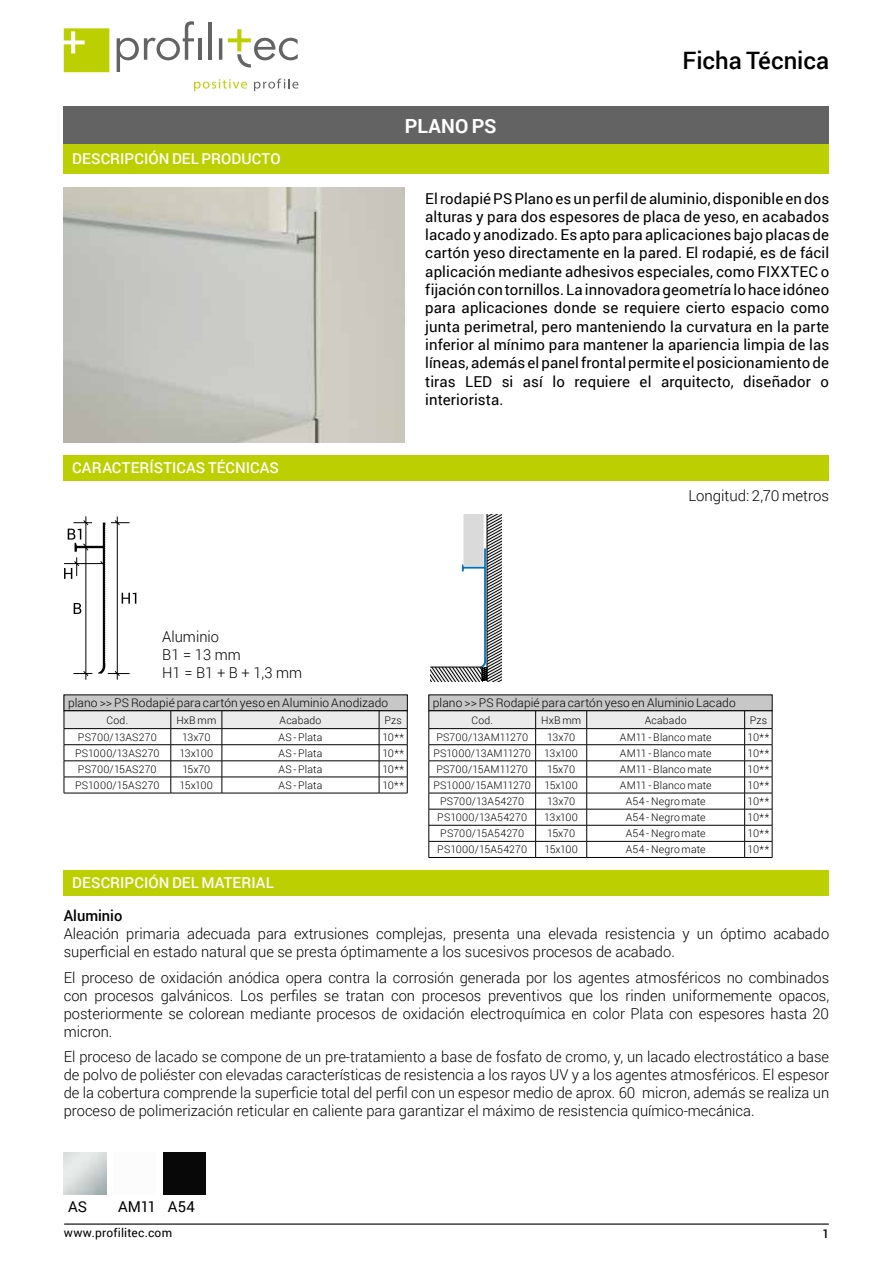
<style>
.page{position:relative;width:893px;height:1263px;background:#fff}
.page>*{position:absolute;margin:0;border:0;box-sizing:border-box;transform-origin:0 0}
.t1{font:500 24px "Roboto";color:#000}
.t2{font:700 19.5px "Roboto";color:#fff}
.t3{font:300 15px/18px "Roboto";color:#000}
.t4{font:15px/18.3px "Roboto";letter-spacing:.005em;color:#000;text-align:justify}
.t5{font:500 15px "Roboto";letter-spacing:.005em;color:#fff}
.t6{font:500 15px "Roboto";color:#000}
.t7{font:300 12px "Roboto";letter-spacing:.01em;color:#000}
.t8{font:12px "Roboto";letter-spacing:.02em;color:#000}
.t9{font:500 12px "Roboto";color:#000}
.t10{font:300 10.5px "Roboto";letter-spacing:.01em;color:#000}
</style>
<div class="page">
<hr style="left:208px;top:22px;width:4px;height:38px;background:#646363">
<hr style="left:198px;top:38px;width:4px;height:22px;background:#646363">
<hr style="left:219px;top:38px;width:3px;height:22px;background:#646363">
<svg style="left:117px;top:21px;width:77px;height:51px"></svg>
<svg style="left:64px;top:28px;width:45px;height:44px;background:#c1d316"></svg>
<svg style="left:228px;top:29px;width:70px;height:39px"></svg>
<svg style="left:194px;top:79px;width:53px;height:12px"></svg>
<svg style="left:254px;top:79px;width:44px;height:12px"></svg>
<hr style="left:65px;top:1223px;width:763px;height:1px;background:#000">
<div style="left:64px;top:106px;width:765px;height:39px;background:#646363"></div>
<img style="left:64px;top:188px;width:340px;height:255px">
<hr style="left:117px;top:516px;width:1px;height:164px;background:#000">
<hr style="left:86px;top:516px;width:1px;height:30px;background:#000">
<hr style="left:86px;top:548px;width:1px;height:132px;background:#000">
<svg style="left:64px;top:520px;width:72px;height:156px"></svg>
<svg style="left:430px;top:515px;width:72px;height:166px"></svg>
<div style="left:163px;top:1152px;width:43px;height:43px;background:#080808"></div>
<div style="left:64px;top:145px;width:765px;height:29px;background:#bccf00"></div>
<div style="left:64px;top:455px;width:765px;height:26px;background:#bccf00"></div>
<div style="left:64px;top:695px;width:343px;height:16px;background:#c7c7c7"></div>
<svg style="left:64px;top:710px;width:344px;height:84px"></svg>
<div style="left:429px;top:695px;width:343px;height:16px;background:#c7c7c7"></div>
<svg style="left:429px;top:710px;width:344px;height:148px"></svg>
<div style="left:64px;top:870px;width:765px;height:26px;background:#bccf00"></div>
<p class="t5" style="left:72px;top:148px;width:210px">DESCRIPCIÓN DEL PRODUCTO</p>
<p class="t5" style="left:72px;top:457px;width:208px">CARACTERÍSTICAS TÉCNICAS</p>
<h2 class="t2" style="left:405px;top:112px;width:93px">PLANO PS</h2>
<h1 class="t1" style="left:682px;top:44px;width:148px">Ficha Técnica</h1>
<p class="t4" style="left:425px;top:188px;width:405px">El rodapié PS Plano es un perfil de aluminio, disponible en dos alturas y para dos espesores de placa de yeso, en acabados lacado y anodizado. Es apto para aplicaciones bajo placas de cartón yeso directamente en la pared. El rodapié, es de fácil aplicación mediante adhesivos especiales, como FIXXTEC o fijación con tornillos. La innovadora geometría lo hace idóneo para aplicaciones donde se requiere cierto espacio como junta perimetral, pero manteniendo la curvatura en la parte inferior al mínimo para mantener la apariencia limpia de las líneas, además el panel frontal permite el posicionamiento de tiras LED si así lo requiere el arquitecto, diseñador o interiorista.</p>
<p class="t3" style="left:688px;top:486px;width:142px">Longitud: 2,70 metros</p>
<p class="t3" style="left:162px;top:628px;width:141px">Aluminio<br>B1 = 13 mm<br>H1 = B1 + B + 1,3 mm</p>
<p class="t7" style="left:68px;top:695px;width:322px">plano &gt;&gt; PS Rodapié para cartón yeso en Aluminio Anodizado</p>
<p class="t10" style="left:107px;top:713px;width:23px">Cod.</p>
<p class="t10" style="left:176px;top:713px;width:41px">HxB mm</p>
<p class="t10" style="left:280px;top:713px;width:43px">Acabado</p>
<p class="t10" style="left:384px;top:713px;width:19px">Pzs</p>
<p class="t10" style="left:78px;top:730px;width:80px">PS700/13AS270</p>
<p class="t10" style="left:182px;top:730px;width:30px">13x70</p>
<p class="t10" style="left:279px;top:730px;width:45px">AS - Plata</p>
<p class="t10" style="left:382px;top:730px;width:23px">10**</p>
<p class="t10" style="left:75px;top:746px;width:86px">PS1000/13AS270</p>
<p class="t10" style="left:179px;top:746px;width:35px">13x100</p>
<p class="t10" style="left:279px;top:746px;width:45px">AS - Plata</p>
<p class="t10" style="left:382px;top:746px;width:23px">10**</p>
<p class="t10" style="left:78px;top:762px;width:80px">PS700/15AS270</p>
<p class="t10" style="left:182px;top:762px;width:29px">15x70</p>
<p class="t10" style="left:279px;top:762px;width:45px">AS - Plata</p>
<p class="t10" style="left:382px;top:762px;width:23px">10**</p>
<p class="t10" style="left:75px;top:778px;width:86px">PS1000/15AS270</p>
<p class="t10" style="left:180px;top:778px;width:35px">15x100</p>
<p class="t10" style="left:279px;top:778px;width:45px">AS - Plata</p>
<p class="t10" style="left:382px;top:778px;width:23px">10**</p>
<p class="t7" style="left:433px;top:695px;width:304px">plano &gt;&gt; PS Rodapié para cartón yeso en Aluminio Lacado</p>
<p class="t10" style="left:471px;top:713px;width:23px">Cod.</p>
<p class="t10" style="left:541px;top:713px;width:41px">HxB mm</p>
<p class="t10" style="left:645px;top:713px;width:43px">Acabado</p>
<p class="t10" style="left:750px;top:713px;width:19px">Pzs</p>
<p class="t10" style="left:436px;top:730px;width:93px">PS700/13AM11270</p>
<p class="t10" style="left:547px;top:730px;width:30px">13x70</p>
<p class="t10" style="left:620px;top:730px;width:93px">AM11 - Blanco mate</p>
<p class="t10" style="left:748px;top:730px;width:23px">10**</p>
<p class="t10" style="left:433px;top:746px;width:99px">PS1000/13AM11270</p>
<p class="t10" style="left:544px;top:746px;width:35px">13x100</p>
<p class="t10" style="left:620px;top:746px;width:93px">AM11 - Blanco mate</p>
<p class="t10" style="left:748px;top:746px;width:23px">10**</p>
<p class="t10" style="left:436px;top:762px;width:93px">PS700/15AM11270</p>
<p class="t10" style="left:547px;top:762px;width:29px">15x70</p>
<p class="t10" style="left:620px;top:762px;width:93px">AM11 - Blanco mate</p>
<p class="t10" style="left:748px;top:762px;width:23px">10**</p>
<p class="t10" style="left:433px;top:778px;width:99px">PS1000/15AM11270</p>
<p class="t10" style="left:544px;top:778px;width:35px">15x100</p>
<p class="t10" style="left:620px;top:778px;width:93px">AM11 - Blanco mate</p>
<p class="t10" style="left:748px;top:778px;width:23px">10**</p>
<p class="t10" style="left:440px;top:794px;width:86px">PS700/13A54270</p>
<p class="t10" style="left:547px;top:794px;width:30px">13x70</p>
<p class="t10" style="left:626px;top:794px;width:81px">A54 - Negro mate</p>
<p class="t10" style="left:748px;top:794px;width:23px">10**</p>
<p class="t10" style="left:437px;top:810px;width:91px">PS1000/13A54270</p>
<p class="t10" style="left:544px;top:810px;width:35px">13x100</p>
<p class="t10" style="left:626px;top:810px;width:81px">A54 - Negro mate</p>
<p class="t10" style="left:748px;top:810px;width:23px">10**</p>
<p class="t10" style="left:440px;top:826px;width:86px">PS700/15A54270</p>
<p class="t10" style="left:547px;top:826px;width:29px">15x70</p>
<p class="t10" style="left:626px;top:826px;width:81px">A54 - Negro mate</p>
<p class="t10" style="left:748px;top:826px;width:23px">10**</p>
<p class="t10" style="left:437px;top:842px;width:91px">PS1000/15A54270</p>
<p class="t10" style="left:544px;top:842px;width:35px">15x100</p>
<p class="t10" style="left:626px;top:842px;width:81px">A54 - Negro mate</p>
<p class="t10" style="left:748px;top:842px;width:23px">10**</p>
<p class="t5" style="left:72px;top:872px;width:203px">DESCRIPCIÓN DEL MATERIAL</p>
<p class="t6" style="left:64px;top:905px;width:60px">Aluminio</p>
<p class="t3" style="left:64px;top:924px;width:767px">Aleación primaria adecuada para extrusiones complejas, presenta una elevada resistencia y un óptimo acabado superficial en estado natural que se presta óptimamente a los sucesivos procesos de acabado.</p>
<p class="t3" style="left:64px;top:968px;width:767px;text-align:justify">El proceso de oxidación anódica opera contra la corrosión generada por los agentes atmosféricos no combinados con procesos galvánicos. Los perfiles se tratan con procesos preventivos que los rinden uniformemente opacos, posteriormente se colorean mediante procesos de oxidación electroquímica en color Plata con espesores hasta 20 micron.</p>
<p class="t3" style="left:64px;top:1047px;width:767px;text-align:justify">El proceso de lacado se compone de un pre-tratamiento a base de fosfato de cromo, y, un lacado electrostático a base de polvo de poliéster con elevadas características de resistencia a los rayos UV y a los agentes atmosféricos. El espesor de la cobertura comprende la superficie total del perfil con un espesor medio de aprox. 60 micron, además se realiza un proceso de polimerización reticular en caliente para garantizar el máximo de resistencia químico-mecánica.</p>
<p class="t4" style="left:68px;top:1196px;width:21px">AS</p>
<p class="t4" style="left:118px;top:1196px;width:78px">AM11 A54</p>
<p class="t8" style="left:64px;top:1225px;width:110px">www.profilitec.com</p>
<p class="t9" style="left:822px;top:1225px;width:8px">1</p>
</div>
